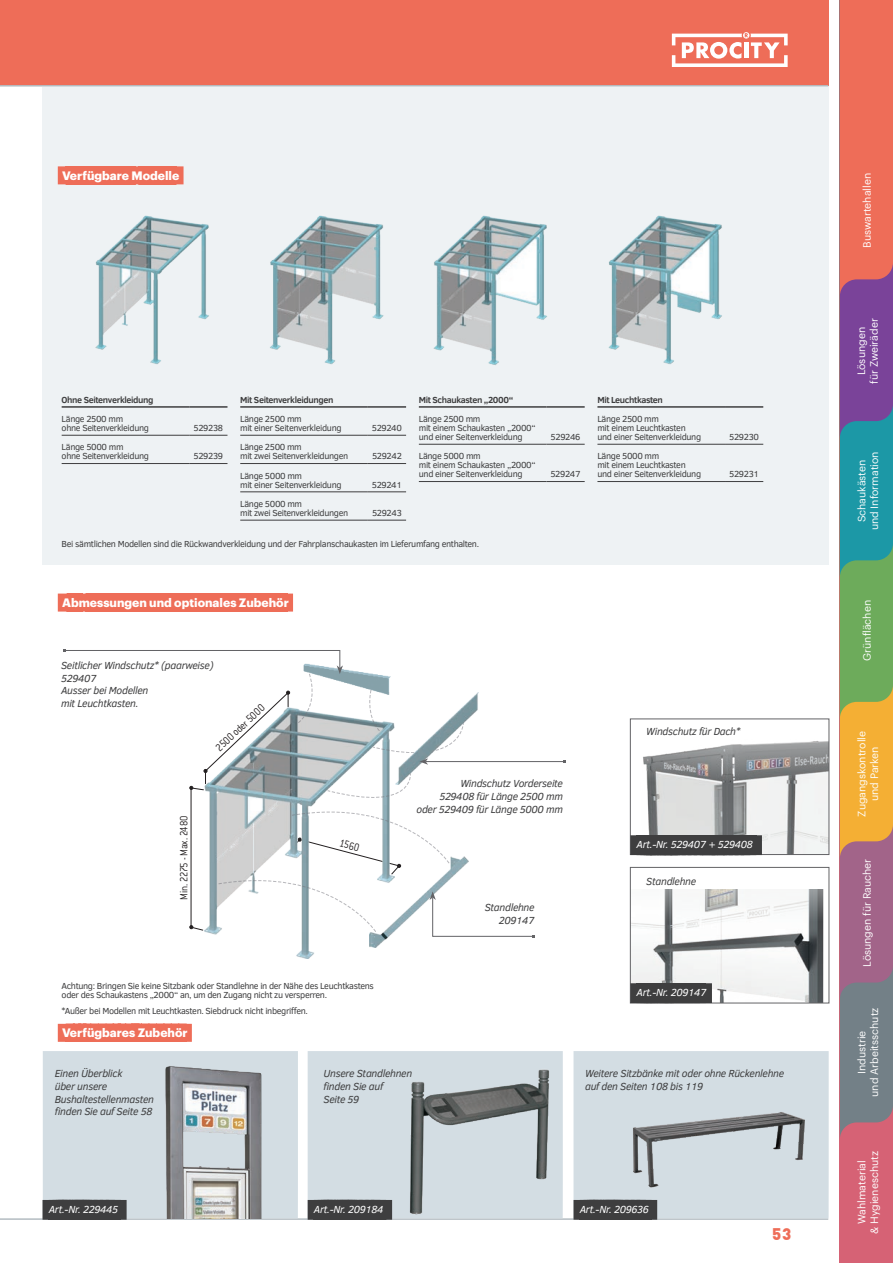
<style>
.page{position:relative;width:893px;height:1263px;background:#fff}
.page>*{position:absolute;margin:0;border:0;box-sizing:border-box;transform-origin:0 0}
.t1{font:900 16.5px "DIN Pro";color:#ee6d58}
.t2{font:700 12px "Graphik";color:#fff}
.t3{font:300 11.7px "Conduit ITC Pro";color:#231f20;scale:.9 1}
.t4{font:300 11.55px "Conduit ITC Pro";letter-spacing:-.02em;color:#231f20;scale:.9 1}
.t5{font:italic 10.5px/12.6px "Clear Sans";letter-spacing:-.03em;color:#3e3e3f}
.t6{font:10.5px/12.6px "Graphik";color:#fff;text-align:center}
.t7{font:italic 10.5px "Clear Sans";letter-spacing:-.03em;color:#fff}
.t8{font:9px/9px "Clear Sans";letter-spacing:-.04em;color:#3e3e3f}
.t9{font:700 9px "Clear Sans";letter-spacing:-.04em;color:#3e3e3f}
</style>
<div class="page">
<div style="left:0;top:0;width:828px;height:85px;background:#ee6d58"></div>
<hr style="left:0;top:85px;width:828px;height:2px;background:#b3bcc1">
<hr style="left:0;top:1218px;width:828px;height:2px;background:#b3bcc1">
<svg style="left:672px;top:32px;width:116px;height:35px"></svg>
<div style="left:42px;top:87px;width:786px;height:478px;background:#eef2f4"></div>
<hr style="left:62px;top:435px;width:127px;height:1px;background:#3e3e3f">
<hr style="left:189px;top:435px;width:38px;height:1px;background:#3e3e3f">
<hr style="left:62px;top:463px;width:127px;height:1px;background:#3e3e3f">
<hr style="left:189px;top:463px;width:38px;height:1px;background:#3e3e3f">
<hr style="left:62px;top:406px;width:127px;height:2px;background:#3e3e3f">
<hr style="left:189px;top:406px;width:38px;height:2px;background:#3e3e3f">
<img style="left:95px;top:215px;width:114px;height:149px">
<hr style="left:419px;top:444px;width:127px;height:1px;background:#3e3e3f">
<hr style="left:546px;top:444px;width:39px;height:1px;background:#3e3e3f">
<hr style="left:419px;top:481px;width:127px;height:1px;background:#3e3e3f">
<hr style="left:546px;top:481px;width:39px;height:1px;background:#3e3e3f">
<hr style="left:419px;top:406px;width:127px;height:2px;background:#3e3e3f">
<hr style="left:546px;top:406px;width:39px;height:2px;background:#3e3e3f">
<img style="left:433px;top:215px;width:114px;height:150px">
<hr style="left:597px;top:444px;width:128px;height:1px;background:#3e3e3f">
<hr style="left:725px;top:444px;width:38px;height:1px;background:#3e3e3f">
<hr style="left:597px;top:481px;width:128px;height:1px;background:#3e3e3f">
<hr style="left:725px;top:481px;width:38px;height:1px;background:#3e3e3f">
<hr style="left:597px;top:406px;width:128px;height:2px;background:#3e3e3f">
<hr style="left:725px;top:406px;width:38px;height:2px;background:#3e3e3f">
<img style="left:608px;top:215px;width:114px;height:149px">
<hr style="left:240px;top:435px;width:128px;height:1px;background:#3e3e3f">
<hr style="left:368px;top:435px;width:38px;height:1px;background:#3e3e3f">
<hr style="left:240px;top:463px;width:128px;height:1px;background:#3e3e3f">
<hr style="left:368px;top:463px;width:38px;height:1px;background:#3e3e3f">
<hr style="left:240px;top:491px;width:128px;height:1px;background:#3e3e3f">
<hr style="left:368px;top:491px;width:38px;height:1px;background:#3e3e3f">
<hr style="left:240px;top:520px;width:128px;height:1px;background:#3e3e3f">
<hr style="left:368px;top:520px;width:38px;height:1px;background:#3e3e3f">
<hr style="left:240px;top:406px;width:128px;height:2px;background:#3e3e3f">
<hr style="left:368px;top:406px;width:38px;height:2px;background:#3e3e3f">
<img style="left:270px;top:215px;width:114px;height:150px">
<div style="left:58px;top:594px;width:235px;height:18px;background:#ee6d58"></div>
<div style="left:573px;top:1051px;width:256px;height:167px;background:#d3dde3"></div>
<div style="left:58px;top:1024px;width:134px;height:18px;background:#ee6d58"></div>
<div style="left:308px;top:1051px;width:255px;height:149px;background:#d3dde3"></div>
<div style="left:308px;top:1200px;width:84px;height:20px;background:#3e3e3f"></div>
<div style="left:573px;top:1200px;width:84px;height:20px;background:#3e3e3f"></div>
<img style="left:375px;top:1058px;width:210px;height:162px">
<img style="left:626px;top:1106px;width:186px;height:87px">
<div style="left:43px;top:1051px;width:255px;height:167px;background:#d3dde3"></div>
<img style="left:155px;top:1052px;width:123px;height:166px">
<div style="left:43px;top:1200px;width:84px;height:20px;background:#3e3e3f"></div>
<img style="left:632px;top:890px;width:192px;height:111px">
<div style="left:630px;top:867px;width:199px;height:136px;border:1px solid #636366"></div>
<div style="left:630px;top:983px;width:82px;height:20px;background:#3e3e3f"></div>
<img style="left:296px;top:938px;width:81px;height:20px">
<img style="left:370px;top:938px;width:18px;height:9px">
<hr style="left:426px;top:761px;width:138px;height:1px;background:#636366">
<svg style="left:63px;top:649px;width:472px;height:289px"></svg>
<img style="left:643px;top:741px;width:184px;height:112px">
<div style="left:630px;top:719px;width:199px;height:136px;border:1px solid #636366"></div>
<div style="left:630px;top:835px;width:132px;height:20px;background:#3e3e3f"></div>
<div style="left:58px;top:166px;width:126px;height:18px;background:#ee6d58"></div>
<div style="left:840px;top:0;width:53px;height:1263px;background:#d66275"></div>
<svg style="left:840px;top:999px;width:53px;height:138px;background:#7d7c85"></svg>
<svg style="left:840px;top:858px;width:53px;height:141px;background:#9c6788"></svg>
<svg style="left:840px;top:719px;width:53px;height:139px;background:#eaa53e"></svg>
<svg style="left:840px;top:0;width:53px;height:719px;background:#957a73"></svg>
<h2 class="t2" style="left:62px;top:166px;width:119px">Verfügbare Modelle</h2>
<p class="t9" style="left:62px;top:393px;width:93px">Ohne Seitenverkleidung</p>
<p class="t8" style="left:62px;top:414px;width:89px">Länge 2500 mm<br>ohne Seitenverkleidung</p>
<p class="t8" style="left:194px;top:423px;width:31px">529238</p>
<p class="t8" style="left:62px;top:443px;width:89px">Länge 5000 mm<br>ohne Seitenverkleidung</p>
<p class="t8" style="left:194px;top:452px;width:31px">529239</p>
<p class="t9" style="left:240px;top:393px;width:95px">Mit Seitenverkleidungen</p>
<p class="t8" style="left:240px;top:414px;width:103px">Länge 2500 mm<br>mit einer Seitenverkleidung</p>
<p class="t8" style="left:372px;top:423px;width:32px">529240</p>
<p class="t8" style="left:240px;top:443px;width:109px">Länge 2500 mm<br>mit zwei Seitenverkleidungen</p>
<p class="t8" style="left:372px;top:452px;width:31px">529242</p>
<p class="t8" style="left:240px;top:471px;width:103px">Länge 5000 mm<br>mit einer Seitenverkleidung</p>
<p class="t8" style="left:372px;top:480px;width:32px">529241</p>
<p class="t8" style="left:240px;top:499px;width:109px">Länge 5000 mm<br>mit zwei Seitenverkleidungen</p>
<p class="t8" style="left:372px;top:508px;width:31px">529243</p>
<p class="t9" style="left:419px;top:393px;width:96px">Mit Schaukasten „2000“</p>
<p class="t8" style="left:419px;top:414px;width:118px">Länge 2500 mm<br>mit einem Schaukasten „2000“ und einer Seitenverkleidung</p>
<p class="t8" style="left:419px;top:452px;width:118px">Länge 5000 mm<br>mit einem Schaukasten „2000“ und einer Seitenverkleidung</p>
<p class="t8" style="left:62px;top:539px;width:419px">Bei sämtlichen Modellen sind die Rückwandverkleidung und der Fahrplanschaukasten im Lieferumfang enthalten.</p>
<p class="t8" style="left:551px;top:432px;width:31px">529246</p>
<p class="t8" style="left:550px;top:470px;width:32px">529247</p>
<p class="t9" style="left:597px;top:393px;width:67px">Mit Leuchtkasten</p>
<p class="t8" style="left:597px;top:414px;width:105px">Länge 2500 mm<br>mit einem Leuchtkasten und einer Seitenverkleidung</p>
<p class="t8" style="left:597px;top:452px;width:105px">Länge 5000 mm<br>mit einem Leuchtkasten und einer Seitenverkleidung</p>
<h2 class="t2" style="left:62px;top:593px;width:228px">Abmessungen und optionales Zubehör</h2>
<p class="t8" style="left:729px;top:432px;width:31px">529230</p>
<p class="t8" style="left:729px;top:470px;width:31px">529231</p>
<p class="t5" style="left:61px;top:659px;width:154px">Seitlicher Windschutz* (paarweise)<br>529407<br>Ausser bei Modellen<br>mit Leuchtkasten.</p>
<p class="t4" style="left:213px;top:744px;width:71px;rotate:-43deg">2500 oder 5000</p>
<p class="t4" style="left:178px;top:900px;width:95px;rotate:-90deg">Min. 2275 - Max. 2480</p>
<p class="t3" style="left:341px;top:837px;width:24px;rotate:15deg">1560</p>
<p class="t5" style="left:416px;top:777px;width:148px;text-align:right">Windschutz Vorderseite<br>529408 für Länge 2500 mm oder 529409 für Länge 5000 mm</p>
<p class="t5" style="left:485px;top:901px;width:51px;text-align:right">Standlehne<br>209147</p>
<p class="t5" style="left:646px;top:725px;width:96px">Windschutz für Dach*</p>
<p class="t7" style="left:637px;top:837px;width:118px">Art.-Nr. 529407 + 529408</p>
<p class="t5" style="left:646px;top:874px;width:51px">Standlehne</p>
<p class="t8" style="left:62px;top:981px;width:314px">Achtung: Bringen Sie keine Sitzbank oder Standlehne in der Nähe des Leuchtkastens oder des Schaukastens „2000“ an, um den Zugang nicht zu versperren.</p>
<p class="t8" style="left:62px;top:1007px;width:248px">*Außer bei Modellen mit Leuchtkasten. Siebdruck nicht inbegriffen.</p>
<h2 class="t2" style="left:62px;top:1024px;width:127px">Verfügbares Zubehör</h2>
<p class="t7" style="left:637px;top:985px;width:72px">Art.-Nr. 209147</p>
<p class="t5" style="left:55px;top:1067px;width:101px">Einen Überblick<br>über unsere<br>Bushaltestellenmasten finden Sie auf Seite 58</p>
<p class="t7" style="left:49px;top:1202px;width:71px">Art.-Nr. 229445</p>
<p class="t5" style="left:323px;top:1067px;width:90px">Unsere Standlehnen finden Sie auf<br>Seite 59</p>
<p class="t5" style="left:585px;top:1067px;width:201px">Weitere Sitzbänke mit oder ohne Rückenlehne auf den Seiten 108 bis 119</p>
<p class="t7" style="left:314px;top:1202px;width:71px">Art.-Nr. 209184</p>
<p class="t7" style="left:580px;top:1202px;width:70px">Art.-Nr. 209636</p>
<h1 class="t1" style="left:772px;top:1222px;width:21px">53</h1>
<p class="t6" style="left:860px;top:248px;width:76px;rotate:-90deg">Buswartehallen</p>
<p class="t6" style="left:854px;top:384px;width:67px;rotate:-90deg">Lösungen<br>für Zweiräder</p>
<p class="t6" style="left:854px;top:530px;width:80px;rotate:-90deg">Schaukästen und Information</p>
<p class="t6" style="left:860px;top:661px;width:62px;rotate:-90deg">Grünflächen</p>
<p class="t6" style="left:854px;top:817px;width:87px;rotate:-90deg">Zugangskontrolle und Parken</p>
<p class="t6" style="left:860px;top:967px;width:110px;rotate:-90deg">Lösungen für Raucher</p>
<p class="t6" style="left:854px;top:1097px;width:91px;rotate:-90deg">Industrie<br>und Arbeitsschutz</p>
<p class="t6" style="left:854px;top:1234px;width:85px;rotate:-90deg">Wahlmaterial<br>&amp; Hygieneschutz</p>
</div>
